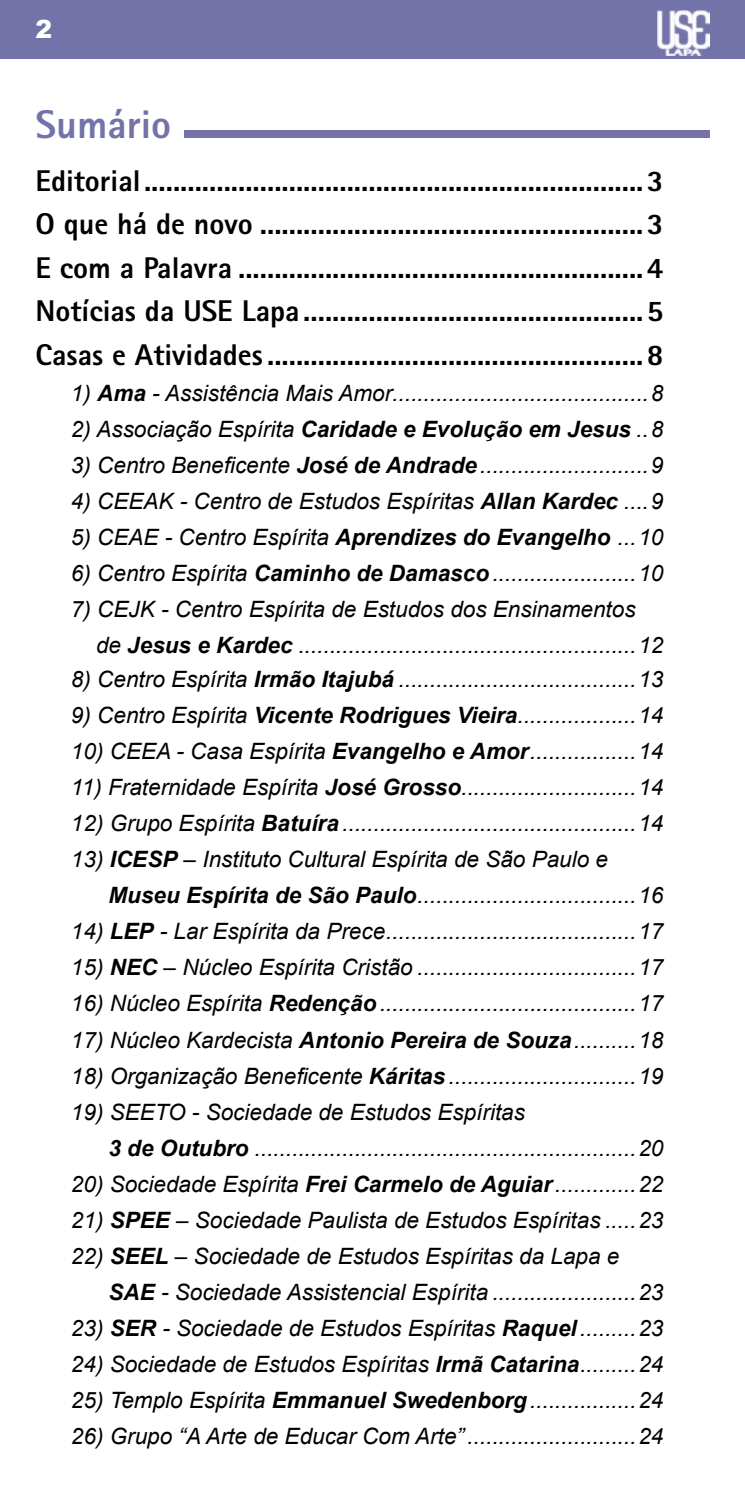
<style>
.page{position:relative;width:745px;height:1489px;background:#fff}
.page>*{position:absolute;margin:0;border:0;box-sizing:border-box;transform-origin:0 0}
.t1{font:800 40px "Rotis Sans Serif";color:#7473a9}
.t2{font:800 30px/43.5px "Rotis Sans Serif";color:#000;text-align:justify}
.t3{font:900 25px "Arial";color:#fff}
.t4{font:italic 22.5px/36px "Arial";color:#000}
.t5{font:italic 700 22.5px "Arial";color:#000}
.s1{font-weight:700}
.s2{font-weight:400}
</style>
<div class="page">
<div style="left:0;top:0;width:744px;height:59px;background:#7473a9"></div>
<img style="left:657px;top:11px;width:52px;height:44px">
<div style="left:184px;top:130px;width:525px;height:8px;background:#7473a9"></div>
<p class="t3" style="left:35px;top:11px;width:18px">2</p>
<h1 class="t1" style="left:35px;top:99px;width:137px">Sumário</h1>
<p class="t2" style="left:35px;top:158px;width:629px">Editorial .....................................................................3<br>O que há de novo .....................................................3<br>E com a Palavra ........................................................4<br>Notícias da USE Lapa ...............................................5<br>Casas e Atividades ....................................................8</p>
<p class="t4" style="left:71px;top:375px;width:593px">1) <span class="s1">Ama</span> - Assistência Mais Amor.........................................8</p>
<p class="t5" style="left:71px;top:414px;width:593px"><span class="s2">2) Associação Espírita</span> Caridade e Evolução em Jesus <span class="s2">..8</span></p>
<p class="t4" style="left:71px;top:447px;width:593px">3) Centro Beneficente <span class="s1">José de Andrade</span> ...........................9</p>
<p class="t4" style="left:71px;top:483px;width:593px">4) CEEAK - Centro de Estudos Espíritas <span class="s1">Allan Kardec</span> ....9</p>
<p class="t4" style="left:71px;top:519px;width:593px">5) CEAE - Centro Espírita <span class="s1">Aprendizes do Evangelho</span> ...10</p>
<p class="t4" style="left:71px;top:555px;width:593px">6) Centro Espírita <span class="s1">Caminho de Damasco</span> .......................10</p>
<p class="t4" style="left:96px;top:591px;width:568px;text-indent:-25px">7) CEJK - Centro Espírita de Estudos dos Ensinamentos de <span class="s1">Jesus e Kardec</span> ......................................................12</p>
<p class="t4" style="left:71px;top:661px;width:593px">8) Centro Espírita <span class="s1">Irmão Itajubá</span> ......................................13</p>
<p class="t4" style="left:71px;top:697px;width:593px">9) Centro Espírita <span class="s1">Vicente Rodrigues Vieira</span>...................14</p>
<p class="t4" style="left:71px;top:733px;width:593px">10) CEEA - Casa Espírita <span class="s1">Evangelho e Amor</span> .................14</p>
<p class="t4" style="left:71px;top:769px;width:593px">11) Fraternidade Espírita <span class="s1">José Grosso</span>............................14</p>
<p class="t4" style="left:71px;top:805px;width:593px">12) Grupo Espírita <span class="s1">Batuíra</span> ...............................................14</p>
<p class="t4" style="left:108px;top:841px;width:556px;text-indent:-38px">13) <span class="s1">ICESP</span> – Instituto Cultural Espírita de São Paulo e<br><span class="s1">Museu Espírita de São Paulo</span> ...................................16</p>
<p class="t4" style="left:71px;top:913px;width:593px">14) <span class="s1">LEP</span> - Lar Espírita da Prece ........................................17</p>
<p class="t4" style="left:71px;top:949px;width:593px">15) <span class="s1">NEC</span> – Núcleo Espírita Cristão ...................................17</p>
<p class="t4" style="left:71px;top:985px;width:593px">16) Núcleo Espírita <span class="s1">Redenção</span> .........................................17</p>
<p class="t4" style="left:71px;top:1021px;width:593px">17) Núcleo Kardecista <span class="s1">Antonio Pereira de Souza</span> ..........18</p>
<p class="t4" style="left:71px;top:1057px;width:593px">18) Organização Beneficente <span class="s1">Káritas</span> ..............................19</p>
<p class="t4" style="left:108px;top:1093px;width:556px;text-indent:-38px">19) SEETO - Sociedade de Estudos Espíritas<br><span class="s1">3 de Outubro</span> .............................................................20</p>
<p class="t4" style="left:71px;top:1165px;width:593px">20) Sociedade Espírita <span class="s1">Frei Carmelo de Aguiar</span> .............22</p>
<p class="t4" style="left:71px;top:1201px;width:593px">21) <span class="s1">SPEE</span> – Sociedade Paulista de Estudos Espíritas .....23</p>
<p class="t4" style="left:108px;top:1237px;width:556px;text-indent:-38px">22) <span class="s1">SEEL</span> – Sociedade de Estudos Espíritas da Lapa e<br><span class="s1">SAE</span> - Sociedade Assistencial Espírita .......................23</p>
<p class="t4" style="left:71px;top:1309px;width:593px">23) <span class="s1">SER</span> - Sociedade de Estudos Espíritas <span class="s1">Raquel</span> .........23</p>
<p class="t4" style="left:71px;top:1345px;width:593px">24) Sociedade de Estudos Espíritas <span class="s1">Irmã Catarina</span> .........24</p>
<p class="t4" style="left:71px;top:1381px;width:593px">25) Templo Espírita <span class="s1">Emmanuel Swedenborg</span> .................24</p>
<p class="t4" style="left:71px;top:1417px;width:593px">26) Grupo “A Arte de Educar Com Arte” ...........................24</p>
</div>
